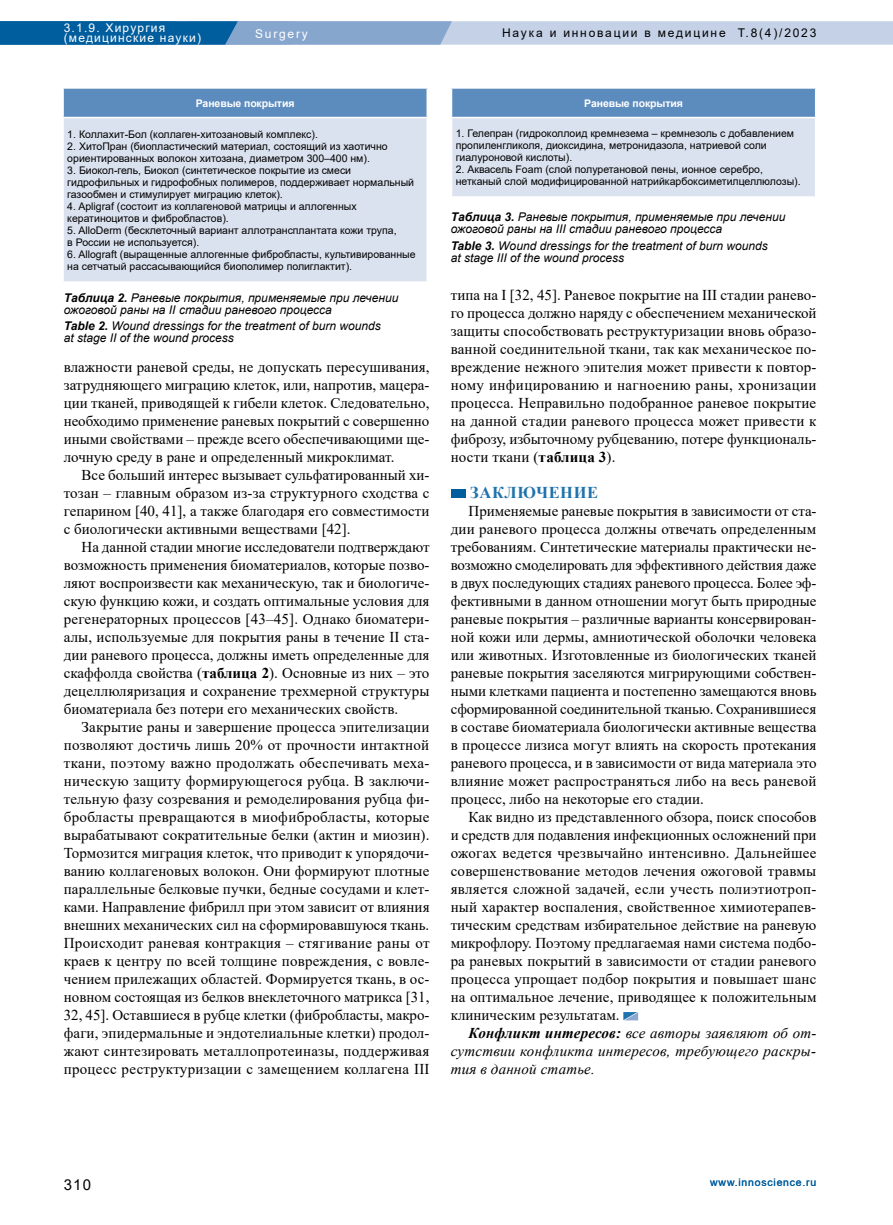
<style>
.page{position:relative;width:893px;height:1225px;background:#fff}
.page>*{position:absolute;margin:0;border:0;box-sizing:border-box;transform-origin:0 0}
.t1{font:700 16.5px "Times New Roman";letter-spacing:.035em;color:#1f72ac}
.t2{font:15px/18px "Times New Roman";color:#000;text-align:justify}
.t3{font:italic 15px/18px "Times New Roman";letter-spacing:.015em;color:#000;text-align:justify}
.t4{font:15px "Arial";color:#000}
.t5{font:italic 12px/12px "Arial";color:#000}
.t6{font:12px "Arial";letter-spacing:.15em;color:#000}
.t7{font:12px/10.5px "Arial";letter-spacing:.1em;color:#fff}
.t8{font:12px "Arial";letter-spacing:.15em;color:#fff}
.t9{font:10.5px/12px "Arial";color:#000}
.t10{font:700 10.5px "Arial";letter-spacing:-.01em;color:#fff}
.t11{font:10.5px "Arial";letter-spacing:.075em;color:#005e9e}
.s1{font-weight:700}
</style>
<div class="page">
<svg style="left:0;top:21px;width:893px;height:24px;background:#84aace"></svg>
<div style="left:451px;top:490px;width:14px;height:8px;background:#005e9e"></div>
<svg style="left:623px;top:1012px;width:15px;height:8px"></svg>
<div style="left:63px;top:88px;width:364px;height:29px;background:#5c8bbd"></div>
<div style="left:63px;top:117px;width:364px;height:165px;background:#dbe2ef"></div>
<hr style="left:62px;top:87px;width:366px;height:2px;background:#fff">
<hr style="left:62px;top:89px;width:2px;height:28px;background:#fff">
<hr style="left:426px;top:89px;width:2px;height:28px;background:#fff">
<hr style="left:62px;top:117px;width:366px;height:1px;background:#fff">
<hr style="left:62px;top:118px;width:2px;height:163px;background:#fff">
<hr style="left:426px;top:118px;width:2px;height:163px;background:#fff">
<hr style="left:62px;top:281px;width:366px;height:2px;background:#fff">
<div style="left:451px;top:88px;width:365px;height:29px;background:#5c8bbd"></div>
<div style="left:451px;top:117px;width:365px;height:80px;background:#dbe2ef"></div>
<hr style="left:451px;top:87px;width:365px;height:2px;background:#fff">
<svg style="left:451px;top:89px;width:1px;height:28px"></svg>
<svg style="left:815px;top:89px;width:1px;height:28px"></svg>
<hr style="left:451px;top:117px;width:365px;height:1px;background:#fff">
<hr style="left:451px;top:118px;width:1px;height:78px;background:#fff">
<hr style="left:815px;top:118px;width:1px;height:78px;background:#fff">
<hr style="left:451px;top:196px;width:365px;height:2px;background:#fff">
<p class="t7" style="left:64px;top:22px;width:139px">3.1.9. Хирургия (медицинские науки)</p>
<p class="t8" style="left:255px;top:25px;width:54px">Surgery</p>
<p class="t8" style="left:64px;top:25px;width:65px">Хирургия</p>
<p class="t8" style="left:155px;top:25px;width:54px">Surgery</p>
<p class="t6" style="left:502px;top:24px;width:316px">Наука и инновации в медицине Т.8(4)/2023</p>
<p class="t10" style="left:196px;top:95px;width:100px">Раневые покрытия</p>
<p class="t9" style="left:67px;top:128px;width:252px">1. Коллахит-Бол (коллаген-хитозановый комплекс).</p>
<p class="t9" style="left:67px;top:140px;width:322px">2. ХитоПран (биопластический материал, состоящий из хаотично ориентированных волокон хитозана, диаметром 300–400 нм).</p>
<p class="t9" style="left:67px;top:164px;width:348px">3. Биокол-гель, Биокол (синтетическое покрытие из смеси гидрофильных и гидрофобных полимеров, поддерживает нормальный газообмен и стимулирует миграцию клеток).</p>
<p class="t9" style="left:67px;top:200px;width:291px">4. Apligraf (состоит из коллагеновой матрицы и аллогенных кератиноцитов и фибробластов).</p>
<p class="t9" style="left:67px;top:224px;width:331px">5. AlloDerm (бесклеточный вариант аллотрансплантата кожи трупа, в России не используется).</p>
<p class="t9" style="left:67px;top:248px;width:350px">6. Allograft (выращенные аллогенные фибробласты, культивированные на сетчатый рассасывающийся биополимер полиглактит).</p>
<p class="t5" style="left:64px;top:292px;width:336px"><span class="s1">Таблица 2.</span> Раневые покрытия, применяемые при лечении ожоговой раны на II стадии раневого процесса</p>
<p class="t5" style="left:64px;top:320px;width:319px"><span class="s1">Table 2.</span> Wound dressings for the treatment of burn wounds at stage II of the wound process</p>
<p class="t2" style="left:64px;top:358px;width:367px">влажности раневой среды, не допускать пересушивания, затрудняющего миграцию клеток, или, напротив, мацера&shy;ции тканей, приводящей к гибели клеток. Следовательно, необходимо применение раневых покрытий с совершенно иными свойствами – прежде всего обеспечивающими ще&shy;лочную среду в ране и определенный микроклимат.</p>
<p class="t2" style="left:64px;top:466px;width:367px;text-indent:18px">Все больший интерес вызывает сульфатированный хи&shy;тозан – главным образом из-за структурного сходства с гепарином [40, 41], а также благодаря его совместимости с биологически активными веществами [42].</p>
<p class="t2" style="left:64px;top:538px;width:367px;text-indent:18px">На данной стадии многие исследователи подтверждают возможность применения биоматериалов, которые позво&shy;ляют воспроизвести как механическую, так и биологиче&shy;скую функцию кожи, и создать оптимальные условия для регенераторных процессов [43–45]. Однако биоматери&shy;алы, используемые для покрытия раны в течение II ста&shy;дии раневого процесса, должны иметь определенные для скаффолда свойства (<span class="s1">таблица 2</span>). Основные из них – это децеллюляризация и сохранение трехмерной структуры биоматериала без потери его механических свойств.</p>
<p class="t2" style="left:64px;top:718px;width:367px;text-indent:18px">Закрытие раны и завершение процесса эпителизации позволяют достичь лишь 20% от прочности интактной ткани, поэтому важно продолжать обеспечивать меха&shy;ническую защиту формирующегося рубца. В заключи&shy;тельную фазу созревания и ремоделирования рубца фи&shy;бробласты превращаются в миофибробласты, которые вырабатывают сократительные белки (актин и миозин).<br>Тормозится миграция клеток, что приводит к упорядочи&shy;ванию коллагеновых волокон. Они формируют плотные параллельные белковые пучки, бедные сосудами и клет&shy;ками. Направление фибрилл при этом зависит от влияния внешних механических сил на сформировавшуюся ткань.<br>Происходит раневая контракция – стягивание раны от краев к центру по всей толщине повреждения, с вовле&shy;чением прилежащих областей. Формируется ткань, в ос&shy;новном состоящая из белков внеклеточного матрикса [31, 32, 45]. Оставшиеся в рубце клетки (фибробласты, макро&shy;фаги, эпидермальные и эндотелиальные клетки) продол&shy;жают синтезировать металлопротеиназы, поддерживая процесс реструктуризации с замещением коллагена III</p>
<p class="t10" style="left:584px;top:95px;width:100px">Раневые покрытия</p>
<p class="t9" style="left:456px;top:127px;width:340px">1. Гелепран (гидроколлоид кремнезема – кремнезоль с добавлением пропиленгликоля, диоксидина, метронидазола, натриевой соли гиалуроновой кислоты).</p>
<p class="t9" style="left:456px;top:163px;width:346px">2. Аквасель Foam (слой полуретановой пены, ионное серебро, нетканый слой модифицированной натрийкарбоксиметилцеллюлозы).</p>
<p class="t5" style="left:451px;top:211px;width:336px"><span class="s1">Таблица 3.</span> Раневые покрытия, применяемые при лечении ожоговой раны на III стадии раневого процесса</p>
<p class="t5" style="left:451px;top:239px;width:319px"><span class="s1">Table 3.</span> Wound dressings for the treatment of burn wounds at stage III of the wound process</p>
<p class="t2" style="left:451px;top:286px;width:367px">типа на I [32, 45]. Раневое покрытие на III стадии ранево&shy;го процесса должно наряду с обеспечением механической защиты способствовать реструктуризации вновь образо&shy;ванной соединительной ткани, так как механическое по&shy;вреждение нежного эпителия может привести к повтор&shy;ному инфицированию и нагноению раны, хронизации процесса. Неправильно подобранное раневое покрытие на данной стадии раневого процесса может привести к фиброзу, избыточному рубцеванию, потере функциональ&shy;ности ткани (<span class="s1">таблица 3</span>).</p>
<p class="t1" style="left:470px;top:481px;width:129px">ЗАКЛЮЧЕНИЕ</p>
<p class="t2" style="left:451px;top:502px;width:367px;text-indent:18px">Применяемые раневые покрытия в зависимости от ста&shy;дии раневого процесса должны отвечать определенным требованиям. Синтетические материалы практически не&shy;возможно смоделировать для эффективного действия даже в двух последующих стадиях раневого процесса. Более эф&shy;фективными в данном отношении могут быть природные раневые покрытия – различные варианты консервирован&shy;ной кожи или дермы, амниотической оболочки человека или животных. Изготовленные из биологических тканей раневые покрытия заселяются мигрирующими собствен&shy;ными клетками пациента и постепенно замещаются вновь сформированной соединительной тканью. Сохранившиеся в составе биоматериала биологически активные вещества в процессе лизиса могут влиять на скорость протекания раневого процесса, и в зависимости от вида материала это влияние может распространяться либо на весь раневой процесс, либо на некоторые его стадии.</p>
<p class="t2" style="left:451px;top:808px;width:367px;text-indent:18px">Как видно из представленного обзора, поиск способов и средств для подавления инфекционных осложнений при ожогах ведется чрезвычайно интенсивно. Дальнейшее совершенствование методов лечения ожоговой травмы является сложной задачей, если учесть полиэтиотроп&shy;ный характер воспаления, свойственное химиотерапев&shy;тическим средствам избирательное действие на раневую микрофлору. Поэтому предлагаемая нами система подбо&shy;ра раневых покрытий в зависимости от стадии раневого процесса упрощает подбор покрытия и повышает шанс на оптимальное лечение, приводящее к положительным клиническим результатам.</p>
<p class="t3" style="left:451px;top:1024px;width:367px;text-indent:18px"><span class="s1">Конфликт интересов:</span> все авторы заявляют об от&shy;сутствии конфликта интересов, требующего раскры&shy;тия в данной статье.</p>
<p class="t4" style="left:64px;top:1174px;width:29px">310</p>
<p class="t11" style="left:710px;top:1175px;width:108px">www.innoscience.ru</p>
</div>
